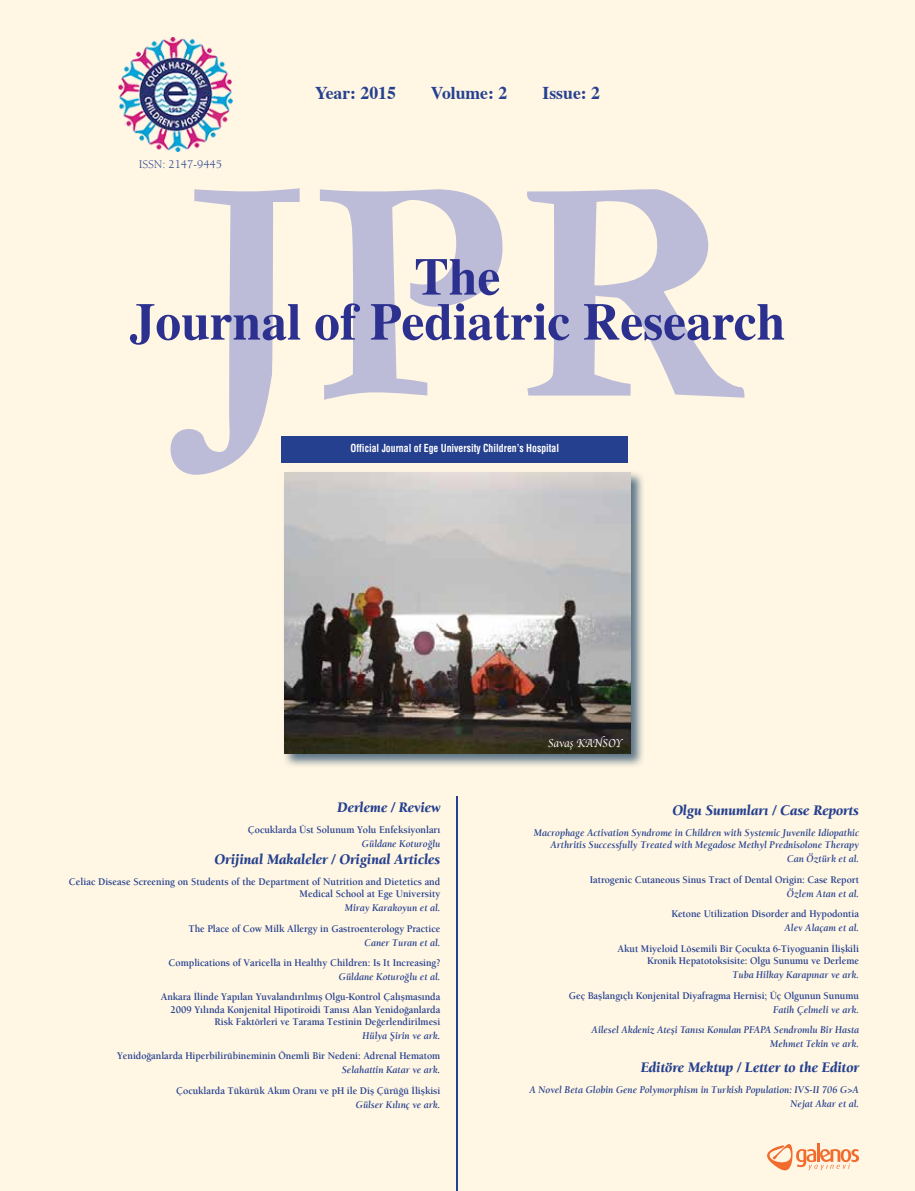
<style>
.page{position:relative;width:915px;height:1191px;background:#fff}
.page>*{position:absolute;margin:0;border:0;box-sizing:border-box;transform-origin:0 0}
.t1{font:700 52.5px/45px "Times";color:#2c318f;text-align:center}
.t2{font:700 18px "Times";color:#25408f}
.t3{font:15px "Berkeley Black Italic Tr";color:#25408f;scale:.95 1}
.t4{font:12px "Berkeley Book Tr";letter-spacing:-.005em;color:#25408f}
.t5{font:12px "Apple Chancery";color:#fff;scale:.9 1}
.t6{font:10.8px "Helvetica Cond Bold Tr";color:#fff;scale:.9 1}
.t7{font:700 10.5px/12.5px "Berkeley";letter-spacing:-.005em;color:#25408f;text-align:right;scale:.95 1}
.t8{font:10.5px/12.5px "Berkeley Bold Italic Tr";color:#25408f;text-align:right;scale:.95 1}
</style>
<div class="page">
<div style="left:0;top:0;width:914px;height:1191px;background:#fff6e3"></div>
<div style="left:281px;top:436px;width:347px;height:27px;background:#25408f"></div>
<svg style="left:170px;top:188px;width:129px;height:287px"></svg>
<svg style="left:320px;top:189px;width:183px;height:211px"></svg>
<svg style="left:527px;top:189px;width:218px;height:209px"></svg>
<hr style="left:456px;top:797px;width:2px;height:394px;background:#25408f">
<img style="left:119px;top:38px;width:113px;height:114px">
<svg style="left:767px;top:1143px;width:91px;height:28px"></svg>
<div style="left:282px;top:470px;width:362px;height:298px;background:#264a69;opacity:.75"></div>
<img style="left:284px;top:472px;width:346px;height:281px">
<p class="t4" style="left:139px;top:157px;width:85px">ISSN: 2147-9445</p>
<h2 class="t2" style="left:315px;top:76px;width:82px">Year: 2015</h2>
<h2 class="t2" style="left:431px;top:76px;width:78px">Volume: 2</h2>
<h2 class="t2" style="left:542px;top:76px;width:59px">Issue: 2</h2>
<h1 class="t1" style="left:130px;top:249px;width:656px">The<br>Journal of Pediatric Research</h1>
<p class="t6" style="left:350px;top:442px;width:233px">Official Journal of Ege University Children’s Hospital</p>
<h3 class="t3" style="left:337px;top:798px;width:110px">Derleme / Review</h3>
<p class="t7" style="left:248px;top:823px;width:204px">Çocuklarda Üst Solunum Yolu Enfeksiyonları</p>
<p class="t8" style="left:362px;top:837px;width:84px">Güldane Koturoğlu</p>
<h3 class="t3" style="left:214px;top:850px;width:239px">Orijinal Makaleler / Original Articles</h3>
<p class="t7" style="left:69px;top:875px;width:392px">Celiac Disease Screening on Students of the Department of Nutrition and Dietetics and<br>Medical School at Ege University</p>
<p class="t8" style="left:344px;top:901px;width:102px">Miray Karakoyun et al.</p>
<p class="t7" style="left:188px;top:922px;width:266px">The Place of Cow Milk Allergy in Gastroenterology Practice</p>
<p class="t8" style="left:364px;top:935px;width:81px">Caner Turan et al.</p>
<p class="t7" style="left:168px;top:956px;width:287px">Complications of Varicella in Healthy Children: Is It Increasing?</p>
<p class="t8" style="left:339px;top:970px;width:108px">Güldane Koturoğlu et al.</p>
<p class="t7" style="left:161px;top:990px;width:296px">Ankara İlinde Yapılan Yuvalandırılmış Olgu-Kontrol Çalışmasında<br>2009 Yılında Konjenital Hipotiroidi Tanısı Alan Yenidoğanlarda<br>Risk Faktörleri ve Tarama Testinin Değerlendirilmesi</p>
<p class="t8" style="left:362px;top:1029px;width:83px">Hülya Şirin ve ark.</p>
<p class="t7" style="left:117px;top:1049px;width:342px">Yenidoğanlarda Hiperbilirübineminin Önemli Bir Nedeni: Adrenal Hematom</p>
<p class="t8" style="left:341px;top:1063px;width:105px">Selahattin Katar ve ark.</p>
<p class="t7" style="left:176px;top:1084px;width:279px">Çocuklarda Tükürük Akım Oranı ve pH ile Diş Çürüğü İlişkisi</p>
<p class="t8" style="left:356px;top:1098px;width:90px">Gülser Kılınç ve ark.</p>
<p class="t5" style="left:547px;top:734px;width:84px">Savaş KANSOY</p>
<h3 class="t3" style="left:672px;top:801px;width:198px">Olgu Sunumları / Case Reports</h3>
<p class="t8" style="left:533px;top:826px;width:343px">Macrophage Activation Syndrome in Children with Systemic Juvenile Idiopathic<br>Arthritis Successfully Treated with Megadose Methyl Prednisolone Therapy</p>
<p class="t8" style="left:786px;top:852px;width:77px">Can Öztürk et al.</p>
<p class="t7" style="left:589px;top:873px;width:285px">Iatrogenic Cutaneous Sinus Tract of Dental Origin: Case Report</p>
<p class="t8" style="left:786px;top:887px;width:77px">Özlem Atan et al.</p>
<p class="t7" style="left:671px;top:907px;width:199px">Ketone Utilization Disorder and Hypodontia</p>
<p class="t8" style="left:784px;top:921px;width:80px">Alev Alaçam et al.</p>
<p class="t7" style="left:617px;top:942px;width:255px">Akut Miyeloid Lösemili Bir Çocukta 6-Tiyoguanin İlişkili<br>Kronik Hepatotoksisite: Olgu Sunumu ve Derleme</p>
<p class="t8" style="left:732px;top:968px;width:135px">Tuba Hilkay Karapınar ve ark.</p>
<p class="t7" style="left:568px;top:989px;width:307px">Geç Başlangıçlı Konjenital Diyafragma Hernisi; Üç Olgunun Sunumu</p>
<p class="t8" style="left:591px;top:999px;width:283px;line-height:20.5px">Fatih Çelmeli ve ark.<br>Ailesel Akdeniz Ateşi Tanısı Konulan PFAPA Sendromlu Bir Hasta</p>
<p class="t8" style="left:770px;top:1037px;width:95px">Mehmet Tekin ve ark.</p>
<h3 class="t3" style="left:640px;top:1058px;width:231px">Editöre Mektup / Letter to the Editor</h3>
<p class="t8" style="left:529px;top:1083px;width:348px;line-height:14px">A Novel Beta Globin Gene Polymorphism in Turkish Population: IVS-II 706 G&gt;A<br>Nejat Akar et al.</p>
</div>
